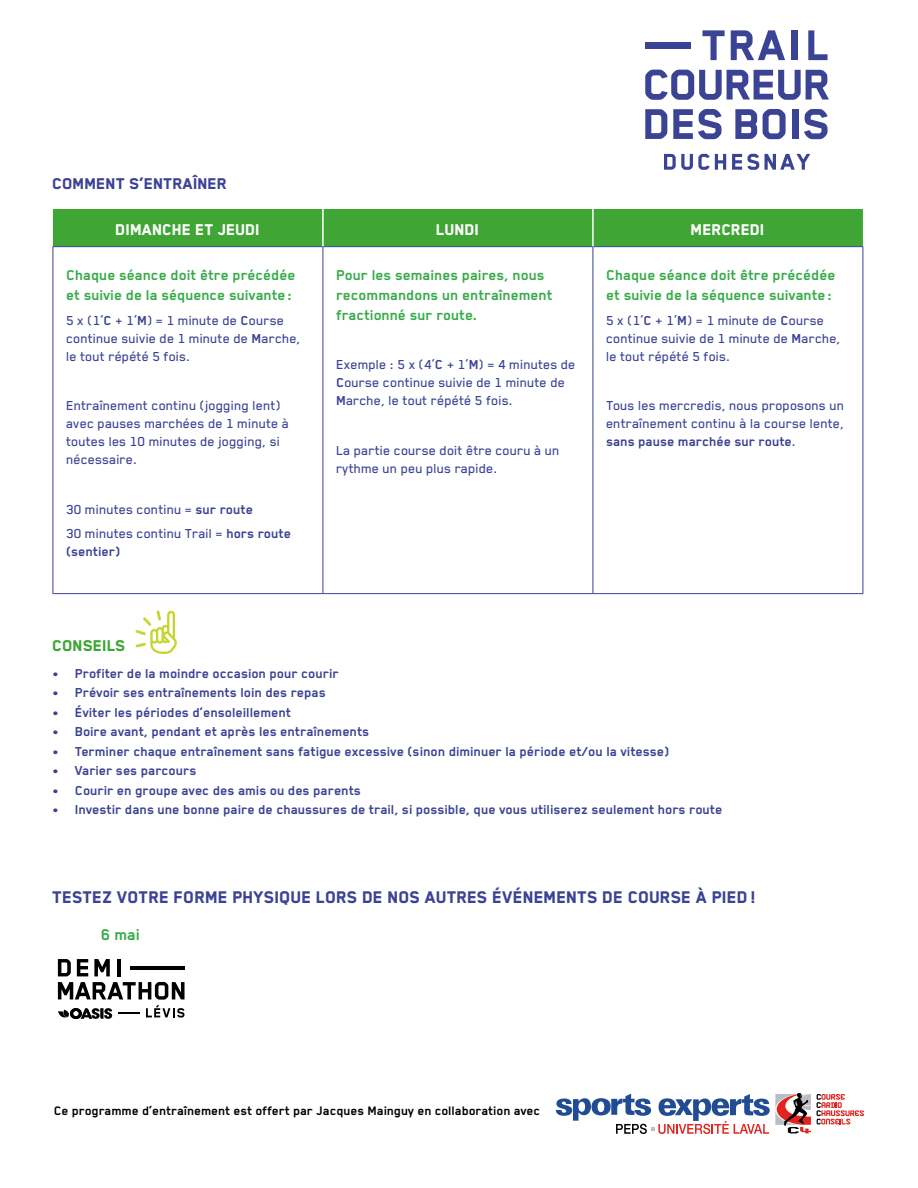
<style>
.page{position:relative;width:918px;height:1188px;background:#fff}
.page>*{position:absolute;margin:0;border:0;box-sizing:border-box;transform-origin:0 0}
.t1{font:800 19.5px "Blender Pro";color:#3b4395}
.t2{font:800 18px "Blender Pro";color:#fff}
.t3{font:800 18px "Blender Pro";color:#3b4395}
.t4{font:800 18px "Blender Pro";color:#3fa535}
.t5{font:700 18px "Blender Pro";color:#37ab49}
.t6{font:700 16.5px/19.8px "Blender Pro";color:#37ab49}
.t7{font:500 15px/18px "Blender Pro";color:#3b4395}
.t8{font:700 15px "Blender Pro";color:#3b4395}
.t9{font:700 14.25px "Blender Pro";color:#000}
.s1{font-weight:700}
</style>
<div class="page">
<div style="left:53px;top:209px;width:810px;height:37px;background:#3fa535"></div>
<hr style="left:53px;top:246px;width:270px;height:1px;background:#3b4395">
<hr style="left:53px;top:247px;width:1px;height:346px;background:#3b4395">
<hr style="left:323px;top:246px;width:270px;height:1px;background:#3b4395">
<hr style="left:323px;top:247px;width:1px;height:346px;background:#3b4395">
<hr style="left:593px;top:246px;width:270px;height:1px;background:#3b4395">
<hr style="left:593px;top:247px;width:1px;height:346px;background:#3b4395">
<hr style="left:863px;top:247px;width:1px;height:346px;background:#3b4395">
<hr style="left:53px;top:593px;width:270px;height:1px;background:#3b4395">
<hr style="left:323px;top:593px;width:270px;height:1px;background:#3b4395">
<hr style="left:593px;top:593px;width:270px;height:1px;background:#3b4395">
<hr style="left:322px;top:209px;width:2px;height:37px;background:#fff">
<hr style="left:592px;top:209px;width:2px;height:37px;background:#fff">
<svg style="left:58px;top:959px;width:13px;height:17px"></svg>
<svg style="left:77px;top:959px;width:11px;height:17px"></svg>
<svg style="left:94px;top:959px;width:16px;height:17px"></svg>
<hr style="left:117px;top:959px;width:3px;height:17px;background:#000">
<hr style="left:130px;top:966px;width:55px;height:4px;background:#000">
<svg style="left:58px;top:982px;width:127px;height:37px"></svg>
<svg style="left:135px;top:610px;width:42px;height:44px"></svg>
<svg style="left:817px;top:1094px;width:47px;height:30px"></svg>
<svg style="left:556px;top:1093px;width:255px;height:41px"></svg>
<svg style="left:702px;top:30px;width:23px;height:30px"></svg>
<svg style="left:731px;top:30px;width:54px;height:30px"></svg>
<div style="left:792px;top:30px;width:6px;height:30px;background:#3b4395"></div>
<svg style="left:808px;top:30px;width:20px;height:30px"></svg>
<svg style="left:645px;top:70px;width:184px;height:30px"></svg>
<svg style="left:645px;top:109px;width:22px;height:30px"></svg>
<svg style="left:673px;top:109px;width:49px;height:30px"></svg>
<svg style="left:735px;top:109px;width:22px;height:30px"></svg>
<svg style="left:763px;top:109px;width:23px;height:30px"></svg>
<div style="left:792px;top:109px;width:6px;height:30px;background:#3b4395"></div>
<svg style="left:804px;top:109px;width:24px;height:30px"></svg>
<div style="left:645px;top:42px;width:46px;height:6px;background:#3b4395"></div>
<svg style="left:664px;top:154px;width:62px;height:16px"></svg>
<svg style="left:732px;top:154px;width:78px;height:16px"></svg>
<p class="t3" style="left:53px;top:174px;width:176px">COMMENT S’ENTRAÎNER</p>
<p class="t2" style="left:116px;top:220px;width:146px">DIMANCHE ET JEUDI</p>
<p class="t2" style="left:436px;top:220px;width:45px">LUNDI</p>
<p class="t2" style="left:691px;top:220px;width:75px">MERCREDI</p>
<p class="t6" style="left:66px;top:265px;width:231px">Chaque séance doit être précédée et suivie de la séquence suivante :</p>
<p class="t7" style="left:66px;top:311px;width:236px">5 x (1’<span class="s1">C</span> + 1’<span class="s1">M</span>) = 1 minute de <span class="s1">C</span>ourse continue suivie de 1 minute de <span class="s1">M</span>arche, le tout répété 5 fois.</p>
<p class="t7" style="left:66px;top:396px;width:225px">Entraînement continu (jogging lent) avec pauses marchées de 1 minute à toutes les 10 minutes de jogging, si nécessaire.</p>
<p class="t6" style="left:606px;top:265px;width:231px">Chaque séance doit être précédée et suivie de la séquence suivante :</p>
<p class="t7" style="left:606px;top:311px;width:236px">5 x (1’<span class="s1">C</span> + 1’<span class="s1">M</span>) = 1 minute de <span class="s1">C</span>ourse continue suivie de 1 minute de <span class="s1">M</span>arche, le tout répété 5 fois.</p>
<p class="t7" style="left:606px;top:396px;width:240px;text-align:justify">Tous les mercredis, nous proposons un entraînement continu à la course lente, <span class="s1">sans pause marchée sur route</span>.</p>
<p class="t6" style="left:336px;top:265px;width:218px">Pour les semaines paires, nous recommandons un entraînement fractionné sur route.</p>
<p class="t7" style="left:336px;top:355px;width:241px">Exemple : 5 x (4’<span class="s1">C</span> + 1’<span class="s1">M</span>) = 4 minutes de<br><span class="s1">C</span>ourse continue suivie de 1 minute de<br><span class="s1">M</span>arche, le tout répété 5 fois.</p>
<p class="t7" style="left:336px;top:441px;width:225px">La partie course doit être couru à un rythme un peu plus rapide.</p>
<p class="t7" style="left:66px;top:496px;width:226px;line-height:24.8px">30 minutes continu = <span class="s1">sur route<br></span>30 minutes continu Trail = <span class="s1">hors route</span></p>
<p class="t8" style="left:66px;top:544px;width:56px">(sentier)</p>
<p class="t4" style="left:53px;top:636px;width:75px">CONSEILS</p>
<p class="t8" style="left:53px;top:665px;width:288px">• Profiter de la moindre occasion pour courir</p>
<p class="t8" style="left:53px;top:685px;width:275px">• Prévoir ses entraînements loin des repas</p>
<p class="t8" style="left:53px;top:704px;width:240px">• Éviter les périodes d’ensoleillement</p>
<p class="t8" style="left:53px;top:724px;width:319px">• Boire avant, pendant et après les entraînements</p>
<p class="t8" style="left:53px;top:743px;width:619px">• Terminer chaque entraînement sans fatigue excessive (sinon diminuer la période et/ou la vitesse)</p>
<p class="t8" style="left:53px;top:763px;width:146px">• Varier ses parcours</p>
<p class="t8" style="left:53px;top:782px;width:310px">• Courir en groupe avec des amis ou des parents</p>
<p class="t8" style="left:53px;top:802px;width:672px">• Investir dans une bonne paire de chaussures de trail, si possible, que vous utiliserez seulement hors route</p>
<h1 class="t1" style="left:53px;top:886px;width:705px">TESTEZ VOTRE FORME PHYSIQUE LORS DE NOS AUTRES ÉVÉNEMENTS DE COURSE À PIED!</h1>
<p class="t5" style="left:101px;top:925px;width:41px">6 mai</p>
<p class="t9" style="left:54px;top:1103px;width:488px">Ce programme d’entraînement est offert par Jacques Mainguy en collaboration avec</p>
</div>
